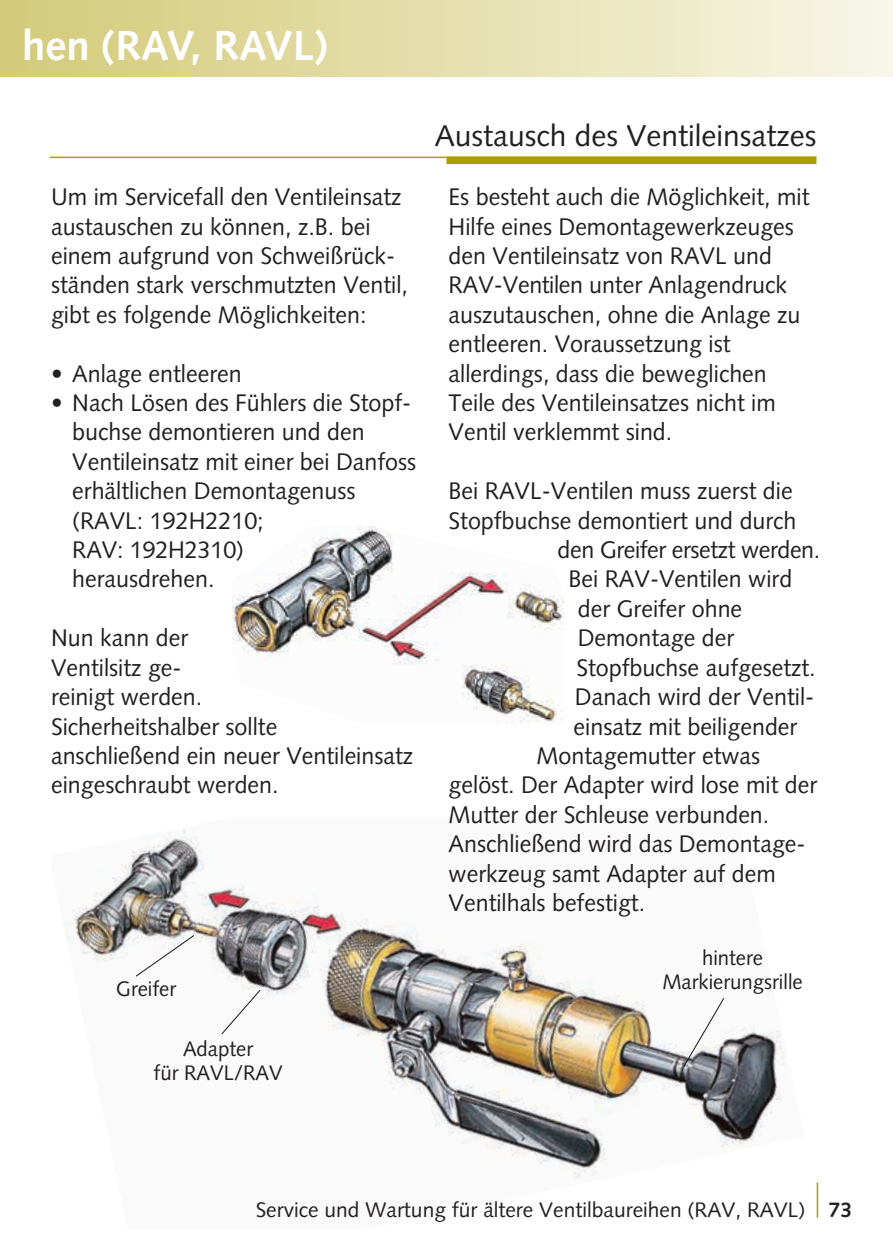
<style>
.page{position:relative;width:893px;height:1259px;background:#fff}
.page>*{position:absolute;margin:0;border:0;box-sizing:border-box;transform-origin:0 0}
.t1{font:700 42px "Syntax";color:#fff}
.t2{font:30px "Syntax";color:#231f20}
.t3{font:24px/29.4px "Syntax";color:#231f20}
.t4{font:21px/24px "Syntax";color:#231f20;text-align:center}
.s1{font-weight:700}
</style>
<div class="page">
<div style="left:0;top:0;width:893px;height:77px;background:linear-gradient(to right,#d3ca78,#f7f6e7)"></div>
<img style="left:63px;top:830px;width:722px;height:348px">
<hr style="left:50px;top:157px;width:766px;height:1px;background:#ab9f01">
<div style="left:446px;top:157px;width:370px;height:7px;background:#ab9f01"></div>
<hr style="left:817px;top:1182px;width:1px;height:35px;background:#ab9f01">
<img style="left:232px;top:526px;width:332px;height:196px">
<svg style="left:682px;top:997px;width:43px;height:71px"></svg>
<svg style="left:135px;top:934px;width:60px;height:43px"></svg>
<svg style="left:220px;top:988px;width:42px;height:47px"></svg>
<h1 class="t1" style="left:22px;top:29px;width:307px">hen (RAV, RAVL)</h1>
<p class="t3" style="left:51px;top:184px;width:358px">Um im Servicefall den Ventileinsatz austauschen zu können, z.B. bei einem aufgrund von Schweißrück&shy;ständen stark verschmutzten Ventil, gibt es folgende Möglichkeiten:</p>
<p class="t3" style="left:51px;top:361px;width:192px">• Anlage entleeren</p>
<p class="t3" style="left:72px;top:390px;width:345px;text-indent:-21px">• Nach Lösen des Fühlers die Stopf&shy;buchse demontieren und den<br>Ventileinsatz mit einer bei Danfoss erhältlichen Demontagenuss (RAVL: 192H2210;<br>RAV: 192H2310)<br>herausdrehen.</p>
<p class="t3" style="left:51px;top:625px;width:364px">Nun kann der<br>Ventilsitz ge-<br>reinigt werden.<br>Sicherheitshalber sollte<br>anschließend ein neuer Ventileinsatz eingeschraubt werden.</p>
<p class="t4" style="left:116px;top:979px;width:61px">Greifer</p>
<p class="t4" style="left:154px;top:1038px;width:131px">Adapter<br>für RAVL/RAV</p>
<p class="t2" style="left:435px;top:123px;width:383px">Austausch des Ventileinsatzes</p>
<p class="t3" style="left:449px;top:184px;width:362px">Es besteht auch die Möglichkeit, mit<br>Hilfe eines Demontagewerkzeuges den Ventileinsatz von RAVL und<br>RAV-Ventilen unter Anlagendruck auszutauschen, ohne die Anlage zu entleeren. Voraussetzung ist allerdings, dass die beweglichen<br>Teile des Ventileinsatzes nicht im<br>Ventil verklemmt sind.</p>
<p class="t3" style="left:449px;top:478px;width:346px">Bei RAVL-Ventilen muss zuerst die</p>
<p class="t3" style="left:449px;top:508px;width:349px">Stopfbuchse demontiert und durch</p>
<p class="t3" style="left:558px;top:537px;width:264px">den Greifer ersetzt werden.</p>
<p class="t3" style="left:568px;top:566px;width:225px">Bei RAV-Ventilen wird</p>
<p class="t3" style="left:578px;top:596px;width:166px">der Greifer ohne</p>
<p class="t3" style="left:578px;top:625px;width:158px">Demontage der</p>
<p class="t3" style="left:576px;top:655px;width:241px">Stopfbuchse aufgesetzt.</p>
<p class="t3" style="left:575px;top:684px;width:241px">Danach wird der Ventil-</p>
<p class="t3" style="left:574px;top:713px;width:225px">einsatz mit beiligender</p>
<p class="t3" style="left:537px;top:743px;width:225px">Montagemutter etwas</p>
<p class="t3" style="left:449px;top:772px;width:370px">gelöst. Der Adapter wird lose mit der</p>
<p class="t3" style="left:449px;top:802px;width:322px">Mutter der Schleuse verbunden.</p>
<p class="t3" style="left:449px;top:831px;width:359px">Anschließend wird das Demontage-</p>
<p class="t3" style="left:449px;top:860px;width:329px">werkzeug samt Adapter auf dem</p>
<p class="t3" style="left:449px;top:890px;width:198px">Ventilhals befestigt.</p>
<p class="t4" style="left:662px;top:947px;width:142px">hintere<br>Markierungsrille</p>
<p class="t4" style="left:256px;top:1199px;width:598px">Service und Wartung für ältere Ventilbaureihen (RAV, RAVL) <span class="s1">73</span></p>
</div>
